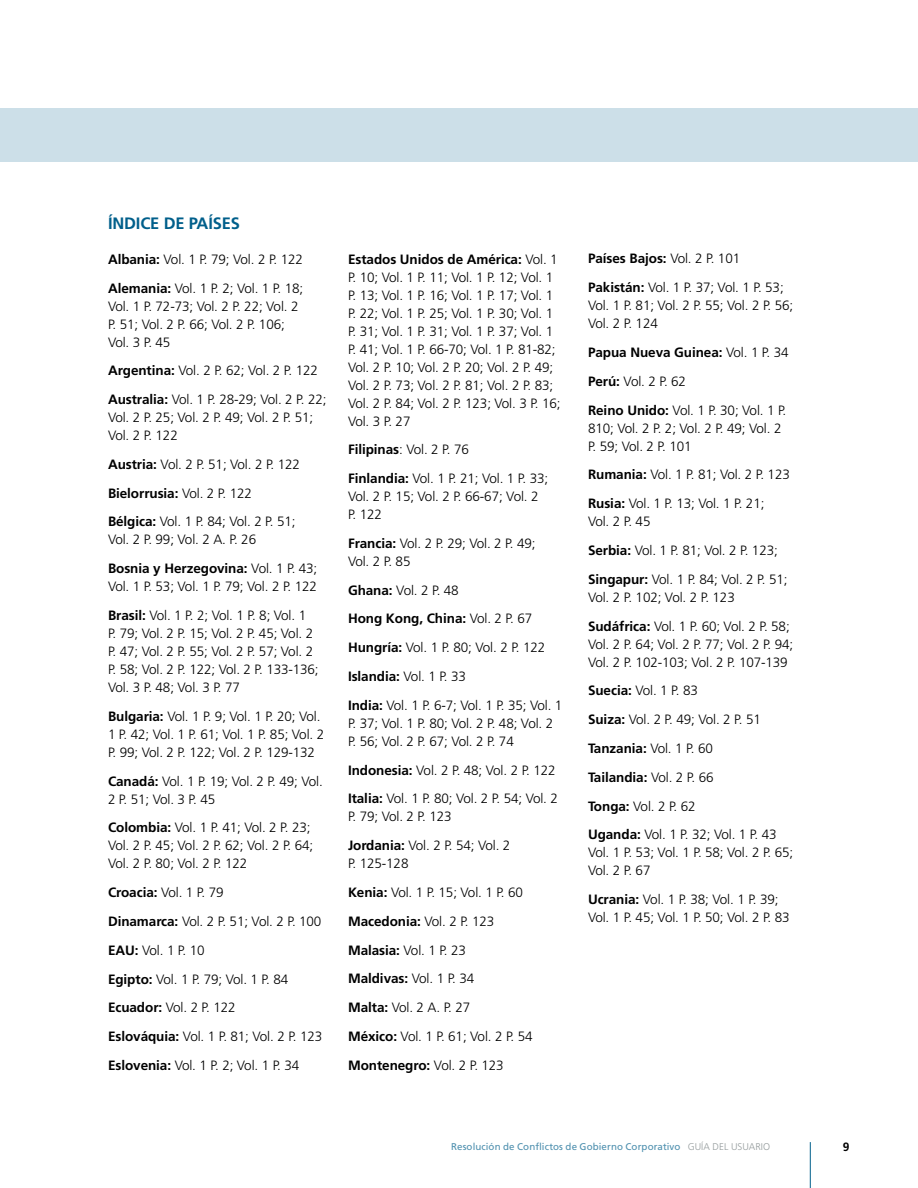
<style>
.page{position:relative;width:918px;height:1188px;background:#fff}
.page>*{position:absolute;margin:0;border:0;box-sizing:border-box;transform-origin:0 0}
.t1{font:700 16.5px "Frutiger";letter-spacing:-.01em;color:#005f8b}
.t2{font:300 13.5px/28.8px "Frutiger";letter-spacing:-.01em;color:#000}
.t3{font:700 12px "Frutiger";color:#000}
.t4{font:9.75px "Frutiger";letter-spacing:.01em;color:#4d8fae}
.s1{font-weight:700}
.s2{font-weight:300;color:#959c9d}
</style>
<div class="page">
<hr style="left:810px;top:1142px;width:1px;height:46px;background:#005f8b">
<div style="left:0;top:108px;width:918px;height:54px;background:#ccdfe8"></div>
<p class="t1" style="left:108px;top:213px;width:134px">ÍNDICE DE PAÍSES</p>
<p class="t2" style="left:108px;top:245px;width:197px"><span class="s1">Albania:</span> Vol. 1 P. 79; Vol. 2 P. 122<br><span class="s1">Alemania:</span> Vol. 1 P. 2; Vol. 1 P. 18;</p>
<p class="t2" style="left:108px;top:297px;width:192px;line-height:18px">Vol. 1 P. 72-73; Vol. 2 P. 22; Vol. 2<br>P. 51; Vol. 2 P. 66; Vol. 2 P. 106;<br>Vol. 3 P. 45</p>
<p class="t2" style="left:108px;top:356px;width:220px"><span class="s1">Argentina:</span> Vol. 2 P. 62; Vol. 2 P. 122<br><span class="s1">Australia:</span> Vol. 1 P. 28-29; Vol. 2 P. 22;</p>
<p class="t2" style="left:108px;top:408px;width:207px;line-height:18px">Vol. 2 P. 25; Vol. 2 P. 49; Vol. 2 P. 51;<br>Vol. 2 P. 122</p>
<p class="t2" style="left:108px;top:450px;width:194px"><span class="s1">Austria:</span> Vol. 2 P. 51; Vol. 2 P. 122<br><span class="s1">Bielorrusia:</span> Vol. 2 P. 122<br><span class="s1">Bélgica:</span> Vol. 1 P. 84; Vol. 2 P. 51;</p>
<p class="t2" style="left:108px;top:525px;width:211px">Vol. 2 P. 99; Vol. 2 A. P. 26<br><span class="s1">Bosnia y Herzegovina:</span> Vol. 1 P. 43;</p>
<p class="t2" style="left:108px;top:572px;width:211px">Vol. 1 P. 53; Vol. 1 P. 79; Vol. 2 P. 122<br><span class="s1">Brasil:</span> Vol. 1 P. 2; Vol. 1 P. 8; Vol. 1</p>
<p class="t2" style="left:108px;top:624px;width:212px;line-height:18px">P. 79; Vol. 2 P. 15; Vol. 2 P. 45; Vol. 2<br>P. 47; Vol. 2 P. 55; Vol. 2 P. 57; Vol. 2<br>P. 58; Vol. 2 P. 122; Vol. 2 P. 133-136;<br>Vol. 3 P. 48; Vol. 3 P. 77</p>
<p class="t2" style="left:108px;top:707px;width:218px;line-height:18px"><span class="s1">Bulgaria:</span> Vol. 1 P. 9; Vol. 1 P. 20; Vol.<br>1 P. 42; Vol. 1 P. 61; Vol. 1 P. 85; Vol. 2<br>P. 99; Vol. 2 P. 122; Vol. 2 P. 129-132</p>
<p class="t2" style="left:108px;top:772px;width:216px;line-height:18px"><span class="s1">Canadá:</span> Vol. 1 P. 19; Vol. 2 P. 49; Vol.<br>2 P. 51; Vol. 3 P. 45</p>
<p class="t2" style="left:108px;top:819px;width:207px;line-height:18px"><span class="s1">Colombia:</span> Vol. 1 P. 41; Vol. 2 P. 23;<br>Vol. 2 P. 45; Vol. 2 P. 62; Vol. 2 P. 64;<br>Vol. 2 P. 80; Vol. 2 P. 122</p>
<p class="t2" style="left:108px;top:878px;width:216px"><span class="s1">Croacia:</span> Vol. 1 P. 79<br><span class="s1">Dinamarca:</span> Vol. 2 P. 51; Vol. 2 P. 100<br><span class="s1">EAU:</span> Vol. 1 P. 10<br><span class="s1">Egipto:</span> Vol. 1 P. 79; Vol. 1 P. 84<br><span class="s1">Ecuador:</span> Vol. 2 P. 122<br><span class="s1">Eslováquia:</span> Vol. 1 P. 81; Vol. 2 P. 123<br><span class="s1">Eslovenia:</span> Vol. 1 P. 2; Vol. 1 P. 34</p>
<p class="t2" style="left:348px;top:250px;width:214px;line-height:18px"><span class="s1">Estados Unidos de América:</span> Vol. 1<br>P. 10; Vol. 1 P. 11; Vol. 1 P. 12; Vol. 1<br>P. 13; Vol. 1 P. 16; Vol. 1 P. 17; Vol. 1<br>P. 22; Vol. 1 P. 25; Vol. 1 P. 30; Vol. 1<br>P. 31; Vol. 1 P. 31; Vol. 1 P. 37; Vol. 1<br>P. 41; Vol. 1 P. 66-70; Vol. 1 P. 81-82;<br>Vol. 2 P. 10; Vol. 2 P. 20; Vol. 2 P. 49;<br>Vol. 2 P. 73; Vol. 2 P. 81; Vol. 2 P. 83;<br>Vol. 2 P. 84; Vol. 2 P. 123; Vol. 3 P. 16;<br>Vol. 3 P. 27</p>
<p class="t2" style="left:348px;top:435px;width:202px"><span class="s1">Filipinas</span>: Vol. 2 P. 76<br><span class="s1">Finlandia:</span> Vol. 1 P. 21; Vol. 1 P. 33;</p>
<p class="t2" style="left:348px;top:487px;width:192px;line-height:18px">Vol. 2 P. 15; Vol. 2 P. 66-67; Vol. 2<br>P. 122</p>
<p class="t2" style="left:348px;top:534px;width:189px;line-height:18px"><span class="s1">Francia:</span> Vol. 2 P. 29; Vol. 2 P. 49;<br>Vol. 2 P. 85</p>
<p class="t2" style="left:348px;top:576px;width:216px"><span class="s1">Ghana:</span> Vol. 2 P. 48<br><span class="s1">Hong Kong, China:</span> Vol. 2 P. 67<br><span class="s1">Hungría:</span> Vol. 1 P. 80; Vol. 2 P. 122<br><span class="s1">Islandia:</span> Vol. 1 P. 33<br><span class="s1">India:</span> Vol. 1 P. 6-7; Vol. 1 P. 35; Vol. 1</p>
<p class="t2" style="left:348px;top:714px;width:207px;line-height:18px">P. 37; Vol. 1 P. 80; Vol. 2 P. 48; Vol. 2<br>P. 56; Vol. 2 P. 67; Vol. 2 P. 74</p>
<p class="t2" style="left:348px;top:756px;width:212px"><span class="s1">Indonesia:</span> Vol. 2 P. 48; Vol. 2 P. 122<br><span class="s1">Italia:</span> Vol. 1 P. 80; Vol. 2 P. 54; Vol. 2</p>
<p class="t2" style="left:348px;top:802px;width:164px">P. 79; Vol. 2 P. 123<br><span class="s1">Jordania:</span> Vol. 2 P. 54; Vol. 2</p>
<p class="t2" style="left:348px;top:849px;width:186px">P. 125-128<br><span class="s1">Kenia:</span> Vol. 1 P. 15; Vol. 1 P. 60<br><span class="s1">Macedonia:</span> Vol. 2 P. 123<br><span class="s1">Malasia:</span> Vol. 1 P. 23<br><span class="s1">Maldivas:</span> Vol. 1 P. 34<br><span class="s1">Malta:</span> Vol. 2 A. P. 27<br><span class="s1">México:</span> Vol. 1 P. 61; Vol. 2 P. 54<br><span class="s1">Montenegro:</span> Vol. 2 P. 123</p>
<p class="t2" style="left:588px;top:244px;width:197px"><span class="s1">Países Bajos:</span> Vol. 2 P. 101<br><span class="s1">Pakistán:</span> Vol. 1 P. 37; Vol. 1 P. 53;</p>
<p class="t2" style="left:588px;top:297px;width:207px;line-height:18px">Vol. 1 P. 81; Vol. 2 P. 55; Vol. 2 P. 56;<br>Vol. 2 P. 124</p>
<p class="t2" style="left:588px;top:338px;width:202px"><span class="s1">Papua Nueva Guinea:</span> Vol. 1 P. 34<br><span class="s1">Perú:</span> Vol. 2 P. 62<br><span class="s1">Reino Unido:</span> Vol. 1 P. 30; Vol. 1 P.</p>
<p class="t2" style="left:588px;top:419px;width:195px;line-height:18px">810; Vol. 2 P. 2; Vol. 2 P. 49; Vol. 2<br>P. 59; Vol. 2 P. 101</p>
<p class="t2" style="left:588px;top:460px;width:203px"><span class="s1">Rumania:</span> Vol. 1 P. 81; Vol. 2 P. 123<br><span class="s1">Rusia:</span> Vol. 1 P. 13; Vol. 1 P. 21;</p>
<p class="t2" style="left:588px;top:507px;width:201px">Vol. 2 P. 45<br><span class="s1">Serbia:</span> Vol. 1 P. 81; Vol. 2 P. 123;<br><span class="s1">Singapur:</span> Vol. 1 P. 84; Vol. 2 P. 51;</p>
<p class="t2" style="left:588px;top:583px;width:203px">Vol. 2 P. 102; Vol. 2 P. 123<br><span class="s1">Sudáfrica:</span> Vol. 1 P. 60; Vol. 2 P. 58;</p>
<p class="t2" style="left:588px;top:635px;width:207px;line-height:18px">Vol. 2 P. 64; Vol. 2 P. 77; Vol. 2 P. 94;<br>Vol. 2 P. 102-103; Vol. 2 P. 107-139</p>
<p class="t2" style="left:588px;top:676px;width:190px"><span class="s1">Suecia:</span> Vol. 1 P. 83<br><span class="s1">Suiza:</span> Vol. 2 P. 49; Vol. 2 P. 51<br><span class="s1">Tanzania:</span> Vol. 1 P. 60<br><span class="s1">Tailandia:</span> Vol. 2 P. 66<br><span class="s1">Tonga:</span> Vol. 2 P. 62<br><span class="s1">Uganda:</span> Vol. 1 P. 32; Vol. 1 P. 43</p>
<p class="t2" style="left:588px;top:844px;width:207px;line-height:18px">Vol. 1 P. 53; Vol. 1 P. 58; Vol. 2 P. 65;<br>Vol. 2 P. 67</p>
<p class="t2" style="left:588px;top:890px;width:203px;line-height:18px"><span class="s1">Ucrania:</span> Vol. 1 P. 38; Vol. 1 P. 39;<br>Vol. 1 P. 45; Vol. 1 P. 50; Vol. 2 P. 83</p>
<p class="t4" style="left:451px;top:1141px;width:320px">Resolución de Conflictos de Gobierno Corporativo <span class="s2">GUÍA DEL USUARIO</span></p>
<p class="t3" style="left:843px;top:1140px;width:8px">9</p>
</div>
